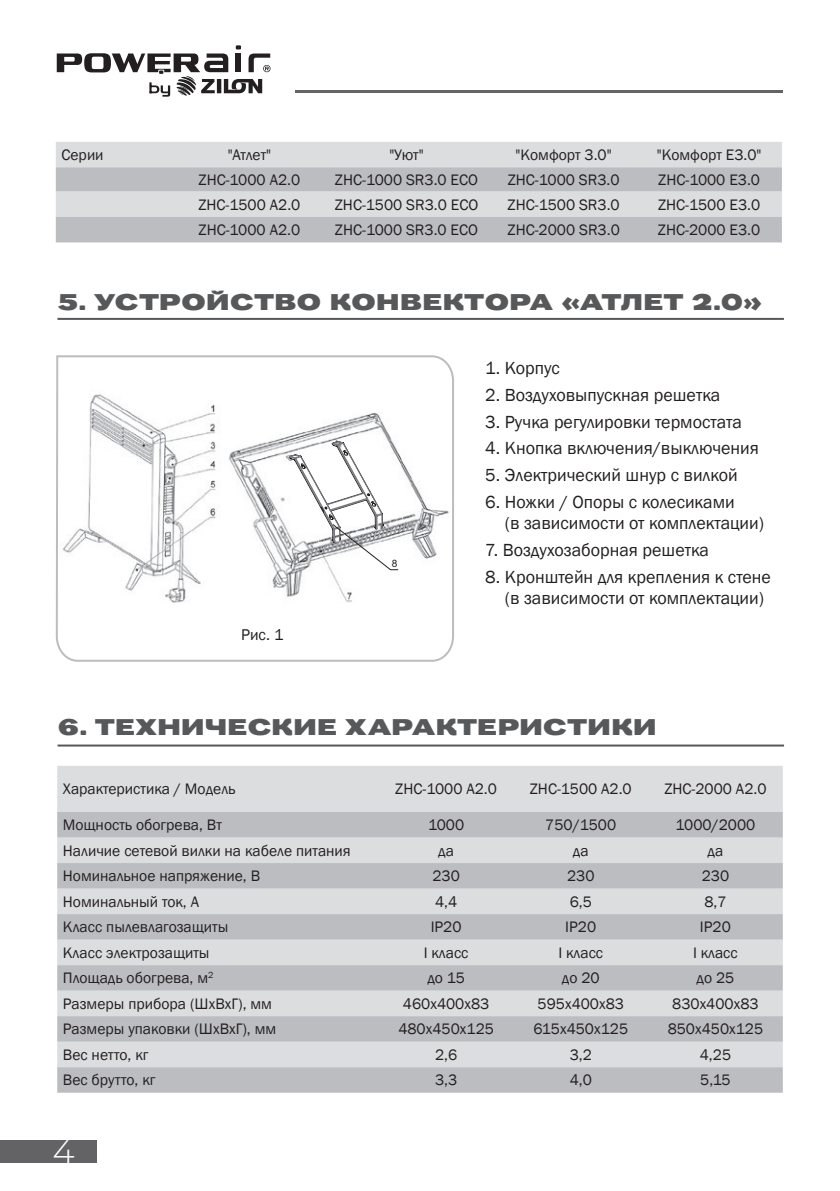
<style>
.page{position:relative;width:840px;height:1191px;background:#fff}
.page>*{position:absolute;margin:0;border:0;box-sizing:border-box;transform-origin:0 0}
.t1{font:300 34px "Montserrat";color:#fff}
.t2{font:24px "Pravda";letter-spacing:-.01em;color:#57585a}
.t3{font:18px/21.6px "Franklin Gothic";color:#231f20}
.t4{font:16px "Franklin Gothic";color:#231f20}
.t5{font:15.6px "Franklin Gothic";color:#231f20}
.t6{font:10.2px "Arial";color:#231f20}
</style>
<div class="page">
<div style="left:0;top:1140px;width:96px;height:23px;background:#636366"></div>
<hr style="left:295px;top:90px;width:487px;height:3px;background:#636366">
<svg style="left:57px;top:45px;width:213px;height:52px"></svg>
<svg style="left:55px;top:355px;width:399px;height:307px"></svg>
<div style="left:56px;top:142px;width:725px;height:25px;background:#dcdddf"></div>
<svg style="left:56px;top:167px;width:725px;height:75px;fill:#bcbdc0"></svg>
<hr style="left:58px;top:744px;width:725px;height:2px;background:#57585a">
<div style="left:57px;top:766px;width:725px;height:46px;background:#dcdddf"></div>
<svg style="left:57px;top:812px;width:725px;height:280px;fill:#bdbec1"></svg>
<hr style="left:57px;top:318px;width:726px;height:2px;background:#57585a">
<p class="t5" style="left:61px;top:145px;width:44px">Серии</p>
<p class="t5" style="left:227px;top:145px;width:45px">"Атлет"</p>
<p class="t5" style="left:389px;top:145px;width:36px">"Уют"</p>
<p class="t5" style="left:515px;top:145px;width:97px">"Комфорт 3.0"</p>
<p class="t5" style="left:656px;top:145px;width:106px">"Комфорт E3.0"</p>
<p class="t5" style="left:198px;top:170px;width:103px">ZHC-1000 A2.0</p>
<p class="t5" style="left:335px;top:170px;width:144px">ZHC-1000 SR3.0 ECO</p>
<p class="t5" style="left:507px;top:170px;width:113px">ZHC-1000 SR3.0</p>
<p class="t5" style="left:657px;top:170px;width:103px">ZHC-1000 E3.0</p>
<p class="t5" style="left:198px;top:195px;width:103px">ZHC-1500 A2.0</p>
<p class="t5" style="left:334px;top:195px;width:145px">ZHC-1500 SR3.0 ECO</p>
<p class="t5" style="left:507px;top:195px;width:113px">ZHC-1500 SR3.0</p>
<p class="t5" style="left:657px;top:195px;width:104px">ZHC-1500 E3.0</p>
<p class="t5" style="left:198px;top:220px;width:103px">ZHC-1000 A2.0</p>
<p class="t5" style="left:335px;top:220px;width:144px">ZHC-1000 SR3.0 ECO</p>
<p class="t5" style="left:507px;top:220px;width:114px">ZHC-2000 SR3.0</p>
<p class="t5" style="left:657px;top:220px;width:104px">ZHC-2000 E3.0</p>
<h2 class="t2" style="left:57px;top:290px;width:706px">5. УСТРОЙСТВО КОНВЕКТОРА «АТЛЕТ 2.0»</h2>
<p class="t4" style="left:241px;top:625px;width:44px">Рис. 1</p>
<p class="t6" style="left:391px;top:557px;width:7px">8</p>
<p class="t3" style="left:485px;top:358px;width:76px">1. Корпус</p>
<p class="t3" style="left:485px;top:384px;width:236px">2. Воздуховыпускная решетка</p>
<p class="t3" style="left:485px;top:411px;width:258px">3. Ручка регулировки термостата</p>
<p class="t3" style="left:485px;top:438px;width:275px">4. Кнопка включения/выключения</p>
<p class="t3" style="left:485px;top:464px;width:254px">5. Электрический шнур с вилкой</p>
<p class="t3" style="left:504px;top:491px;width:260px;text-indent:-20px">6. Ножки / Опоры с колесиками<br>(в зависимости от комплектации)</p>
<p class="t3" style="left:485px;top:539px;width:225px">7. Воздухозаборная решетка</p>
<p class="t3" style="left:504px;top:566px;width:267px;text-indent:-20px">8. Кронштейн для крепления к стене (в зависимости от комплектации)</p>
<h2 class="t2" style="left:58px;top:714px;width:600px">6. ТЕХНИЧЕСКИЕ ХАРАКТЕРИСТИКИ</h2>
<p class="t5" style="left:63px;top:779px;width:174px">Характеристика / Модель</p>
<p class="t5" style="left:395px;top:779px;width:103px">ZHC-1000 A2.0</p>
<p class="t5" style="left:529px;top:779px;width:103px">ZHC-1500 A2.0</p>
<p class="t5" style="left:664px;top:779px;width:104px">ZHC-2000 A2.0</p>
<p class="t5" style="left:63px;top:815px;width:160px">Мощность обогрева, Вт</p>
<p class="t5" style="left:428px;top:815px;width:38px">1000</p>
<p class="t5" style="left:545px;top:815px;width:72px">750/1500</p>
<p class="t5" style="left:675px;top:815px;width:81px">1000/2000</p>
<p class="t5" style="left:63px;top:841px;width:289px">Наличие сетевой вилки на кабеле питания</p>
<p class="t5" style="left:438px;top:841px;width:17px">да</p>
<p class="t5" style="left:572px;top:841px;width:17px">да</p>
<p class="t5" style="left:707px;top:841px;width:17px">да</p>
<p class="t5" style="left:63px;top:866px;width:199px">Номинальное напряжение, В</p>
<p class="t5" style="left:432px;top:866px;width:29px">230</p>
<p class="t5" style="left:566px;top:866px;width:29px">230</p>
<p class="t5" style="left:701px;top:866px;width:29px">230</p>
<p class="t5" style="left:63px;top:892px;width:138px">Номинальный ток, А</p>
<p class="t5" style="left:435px;top:892px;width:24px">4,4</p>
<p class="t5" style="left:569px;top:892px;width:24px">6,5</p>
<p class="t5" style="left:704px;top:892px;width:24px">8,7</p>
<p class="t5" style="left:63px;top:917px;width:167px">Класс пылевлагозащиты</p>
<p class="t5" style="left:430px;top:917px;width:32px">IP20</p>
<p class="t5" style="left:565px;top:917px;width:32px">IP20</p>
<p class="t5" style="left:699px;top:917px;width:32px">IP20</p>
<p class="t5" style="left:63px;top:943px;width:148px">Класс электрозащиты</p>
<p class="t5" style="left:423px;top:943px;width:46px">I класс</p>
<p class="t5" style="left:558px;top:943px;width:46px">I класс</p>
<p class="t5" style="left:692px;top:943px;width:46px">I класс</p>
<p class="t5" style="left:63px;top:968px;width:152px">Площадь обогрева, м<sup>2</sup></p>
<p class="t5" style="left:427px;top:968px;width:39px">до 15</p>
<p class="t5" style="left:561px;top:968px;width:39px">до 20</p>
<p class="t5" style="left:696px;top:968px;width:39px">до 25</p>
<p class="t5" style="left:63px;top:994px;width:210px">Размеры прибора (ШхВхГ), мм</p>
<p class="t5" style="left:402px;top:994px;width:88px">460х400х83</p>
<p class="t5" style="left:537px;top:994px;width:88px">595х400х83</p>
<p class="t5" style="left:671px;top:994px;width:88px">830х400х83</p>
<p class="t5" style="left:63px;top:1019px;width:215px">Размеры упаковки (ШхВхГ), мм</p>
<p class="t5" style="left:398px;top:1019px;width:97px">480х450х125</p>
<p class="t5" style="left:533px;top:1019px;width:96px">615х450х125</p>
<p class="t5" style="left:667px;top:1019px;width:97px">850х450х125</p>
<p class="t5" style="left:63px;top:1045px;width:87px">Вес нетто, кг</p>
<p class="t5" style="left:435px;top:1045px;width:24px">2,6</p>
<p class="t5" style="left:569px;top:1045px;width:24px">3,2</p>
<p class="t5" style="left:699px;top:1045px;width:33px">4,25</p>
<p class="t5" style="left:63px;top:1070px;width:94px">Вес брутто, кг</p>
<p class="t5" style="left:435px;top:1070px;width:24px">3,3</p>
<p class="t5" style="left:569px;top:1070px;width:24px">4,0</p>
<p class="t5" style="left:699px;top:1070px;width:32px">5,15</p>
<h1 class="t1" style="left:52px;top:1128px;width:24px">4</h1>
</div>
